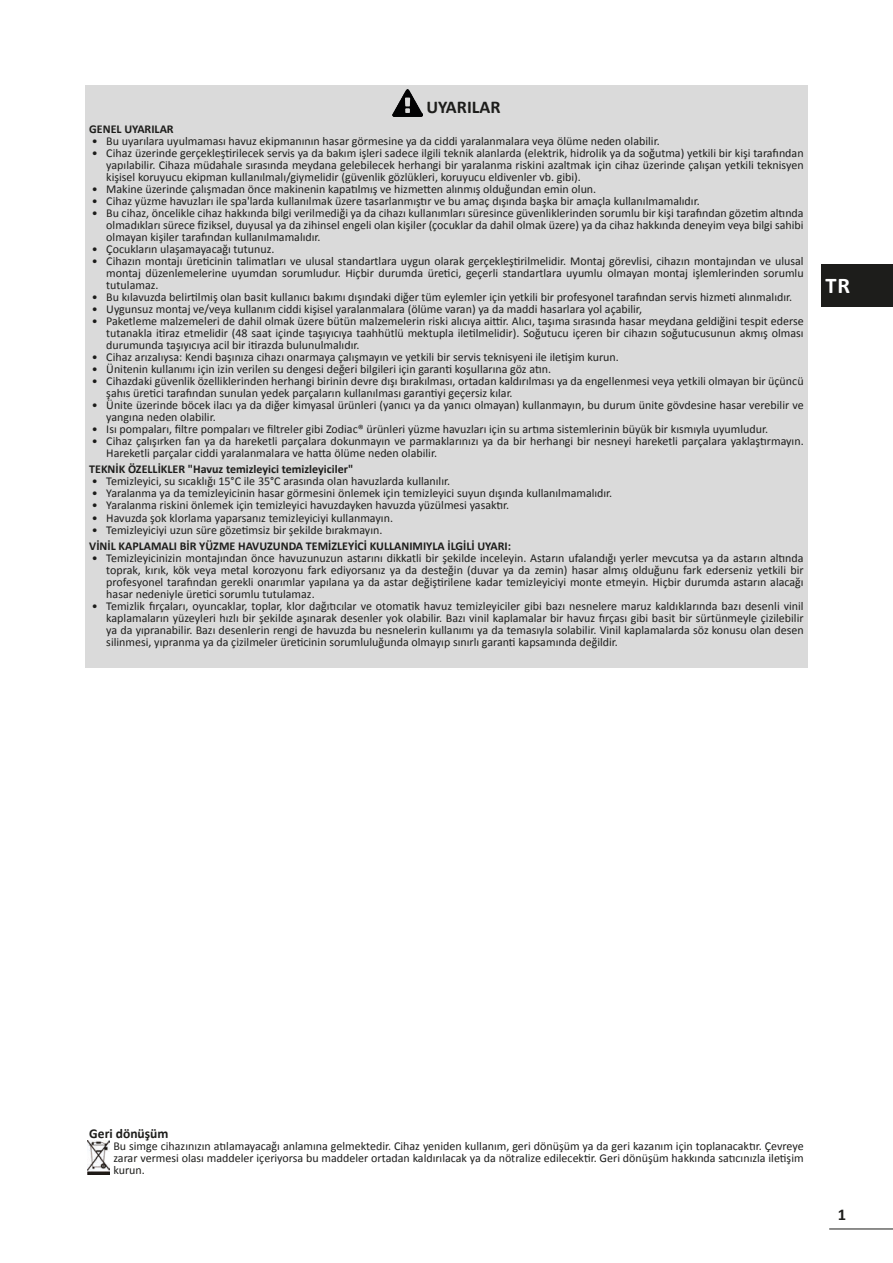
<style>
.page{position:relative;width:893px;height:1263px;background:#fff}
.page>*{position:absolute;margin:0;border:0;box-sizing:border-box;transform-origin:0 0}
.t1{font:700 22.5px "Calibri";color:#fff}
.t2{font:700 18px "Calibri";color:#1d1d1b}
.t3{font:700 16.5px "Calibri";color:#1d1d1b}
.t4{font:700 13.5px "Calibri";color:#1d1d1b}
.t5{font:12px/12px "Calibri";color:#1d1d1b;text-align:justify}
.t6{font:700 12px "Calibri";color:#1d1d1b}
</style>
<div class="page">
<hr style="left:829px;top:1228px;width:64px;height:1px;background:#1d1d1b">
<img style="left:88px;top:1141px;width:21px;height:34px">
<div style="left:85px;top:85px;width:723px;height:583px;background:#dadada"></div>
<img style="left:392px;top:89px;width:30px;height:28px">
<div style="left:821px;top:264px;width:72px;height:43px;background:#1d1d1b"></div>
<h2 class="t2" style="left:426px;top:95px;width:76px">UYARILAR</h2>
<p class="t6" style="left:89px;top:122px;width:86px">GENEL UYARILAR</p>
<p class="t5" style="left:92px;top:135px;width:569px">• Bu uyarılara uyulmaması havuz ekipmanının hasar görmesine ya da ciddi yaralanmalara veya ölüme neden olabilir.</p>
<p class="t5" style="left:106px;top:147px;width:699px;text-indent:-14px">• Cihaz üzerinde gerçekleştirilecek servis ya da bakım işleri sadece ilgili teknik alanlarda (elektrik, hidrolik ya da soğutma) yetkili bir kişi tarafından yapılabilir. Cihaza müdahale sırasında meydana gelebilecek herhangi bir yaralanma riskini azaltmak için cihaz üzerinde çalışan yetkili teknisyen kişisel koruyucu ekipman kullanılmalı/giymelidir (güvenlik gözlükleri, koruyucu eldivenler vb. gibi).</p>
<p class="t5" style="left:92px;top:183px;width:506px">• Makine üzerinde çalışmadan önce makinenin kapatılmış ve hizmetten alınmış olduğundan emin olun.</p>
<p class="t5" style="left:92px;top:195px;width:609px">• Cihaz yüzme havuzları ile spa'larda kullanılmak üzere tasarlanmıştır ve bu amaç dışında başka bir amaçla kullanılmamalıdır.</p>
<p class="t5" style="left:106px;top:207px;width:699px;text-indent:-14px">• Bu cihaz, öncelikle cihaz hakkında bilgi verilmediği ya da cihazı kullanımları süresince güvenliklerinden sorumlu bir kişi tarafından gözetim altında olmadıkları sürece fiziksel, duyusal ya da zihinsel engeli olan kişiler (çocuklar da dahil olmak üzere) ya da cihaz hakkında deneyim veya bilgi sahibi olmayan kişiler tarafından kullanılmamalıdır.</p>
<p class="t5" style="left:92px;top:243px;width:184px">• Çocukların ulaşamayacağı tutunuz.</p>
<p class="t5" style="left:106px;top:255px;width:699px;text-indent:-14px">• Cihazın montajı üreticinin talimatları ve ulusal standartlara uygun olarak gerçekleştirilmelidir. Montaj görevlisi, cihazın montajından ve ulusal montaj düzenlemelerine uyumdan sorumludur. Hiçbir durumda üretici, geçerli standartlara uyumlu olmayan montaj işlemlerinden sorumlu tutulamaz.</p>
<p class="t5" style="left:92px;top:291px;width:702px">• Bu kılavuzda belirtilmiş olan basit kullanıcı bakımı dışındaki diğer tüm eylemler için yetkili bir profesyonel tarafından servis hizmeti alınmalıdır.</p>
<p class="t5" style="left:92px;top:303px;width:552px">• Uygunsuz montaj ve/veya kullanım ciddi kişisel yaralanmalara (ölüme varan) ya da maddi hasarlara yol açabilir,</p>
<p class="t5" style="left:106px;top:315px;width:699px;text-indent:-14px">• Paketleme malzemeleri de dahil olmak üzere bütün malzemelerin riski alıcıya aittir. Alıcı, taşıma sırasında hasar meydana geldiğini tespit ederse tutanakla itiraz etmelidir (48 saat içinde taşıyıcıya taahhütlü mektupla iletilmelidir). Soğutucu içeren bir cihazın soğutucusunun akmış olması durumunda taşıyıcıya acil bir itirazda bulunulmalıdır.</p>
<p class="t5" style="left:92px;top:351px;width:529px">• Cihaz arızalıysa: Kendi başınıza cihazı onarmaya çalışmayın ve yetkili bir servis teknisyeni ile iletişim kurun.</p>
<p class="t5" style="left:92px;top:363px;width:461px">• Ünitenin kullanımı için izin verilen su dengesi değeri bilgileri için garanti koşullarına göz atın.</p>
<p class="t5" style="left:106px;top:375px;width:699px;text-indent:-14px">• Cihazdaki güvenlik özelliklerinden herhangi birinin devre dışı bırakılması, ortadan kaldırılması ya da engellenmesi veya yetkili olmayan bir üçüncü şahıs üretici tarafından sunulan yedek parçaların kullanılması garantiyi geçersiz kılar.</p>
<p class="t5" style="left:106px;top:399px;width:699px;text-indent:-14px">• Ünite üzerinde böcek ilacı ya da diğer kimyasal ürünleri (yanıcı ya da yanıcı olmayan) kullanmayın, bu durum ünite gövdesine hasar verebilir ve yangına neden olabilir.</p>
<p class="t5" style="left:92px;top:423px;width:678px">• Isı pompaları, filtre pompaları ve filtreler gibi Zodiac® ürünleri yüzme havuzları için su artıma sistemlerinin büyük bir kısmıyla uyumludur.</p>
<p class="t5" style="left:106px;top:435px;width:699px;text-indent:-14px">• Cihaz çalışırken fan ya da hareketli parçalara dokunmayın ve parmaklarınızı ya da bir herhangi bir nesneyi hareketli parçalara yaklaştırmayın.<br>Hareketli parçalar ciddi yaralanmalara ve hatta ölüme neden olabilir.</p>
<p class="t6" style="left:89px;top:462px;width:265px">TEKNİK ÖZELLİKLER "Havuz temizleyici temizleyiciler"</p>
<p class="t5" style="left:92px;top:475px;width:360px">• Temizleyici, su sıcaklığı 15°C ile 35°C arasında olan havuzlarda kullanılır.</p>
<p class="t5" style="left:92px;top:487px;width:522px">• Yaralanma ya da temizleyicinin hasar görmesini önlemek için temizleyici suyun dışında kullanılmamalıdır.</p>
<p class="t5" style="left:92px;top:499px;width:419px">• Yaralanma riskini önlemek için temizleyici havuzdayken havuzda yüzülmesi yasaktır.</p>
<p class="t5" style="left:92px;top:511px;width:303px">• Havuzda şok klorlama yaparsanız temizleyiciyi kullanmayın.</p>
<p class="t5" style="left:92px;top:523px;width:292px">• Temizleyiciyi uzun süre gözetimsiz bir şekilde bırakmayın.</p>
<p class="t6" style="left:89px;top:538px;width:423px">VİNİL KAPLAMALI BİR YÜZME HAVUZUNDA TEMİZLEYİCİ KULLANIMIYLA İLGİLİ UYARI:</p>
<p class="t5" style="left:106px;top:552px;width:699px;text-indent:-14px">• Temizleyicinizin montajından önce havuzunuzun astarını dikkatli bir şekilde inceleyin. Astarın ufalandığı yerler mevcutsa ya da astarın altında toprak, kırık, kök veya metal korozyonu fark ediyorsanız ya da desteğin (duvar ya da zemin) hasar almış olduğunu fark ederseniz yetkili bir profesyonel tarafından gerekli onarımlar yapılana ya da astar değiştirilene kadar temizleyiciyi monte etmeyin. Hiçbir durumda astarın alacağı hasar nedeniyle üretici sorumlu tutulamaz.</p>
<p class="t5" style="left:106px;top:600px;width:699px;text-indent:-14px">• Temizlik fırçaları, oyuncaklar, toplar, klor dağıtıcılar ve otomatik havuz temizleyiciler gibi bazı nesnelere maruz kaldıklarında bazı desenli vinil kaplamaların yüzeyleri hızlı bir şekilde aşınarak desenler yok olabilir. Bazı vinil kaplamalar bir havuz fırçası gibi basit bir sürtünmeyle çizilebilir ya da yıpranabilir. Bazı desenlerin rengi de havuzda bu nesnelerin kullanımı ya da temasıyla solabilir. Vinil kaplamalarda söz konusu olan desen silinmesi, yıpranma ya da çizilmeler üreticinin sorumluluğunda olmayıp sınırlı garanti kapsamında değildir.</p>
<h1 class="t1" style="left:825px;top:271px;width:26px">TR</h1>
<p class="t4" style="left:89px;top:1124px;width:81px">Geri dönüşüm</p>
<p class="t5" style="left:113px;top:1140px;width:692px">Bu simge cihazınızın atılamayacağı anlamına gelmektedir. Cihaz yeniden kullanım, geri dönüşüm ya da geri kazanım için toplanacaktır. Çevreye zarar vermesi olası maddeler içeriyorsa bu maddeler ortadan kaldırılacak ya da nötralize edilecektir. Geri dönüşüm hakkında satıcınızla iletişim kurun.</p>
<h3 class="t3" style="left:838px;top:1204px;width:10px">1</h3>
</div>
